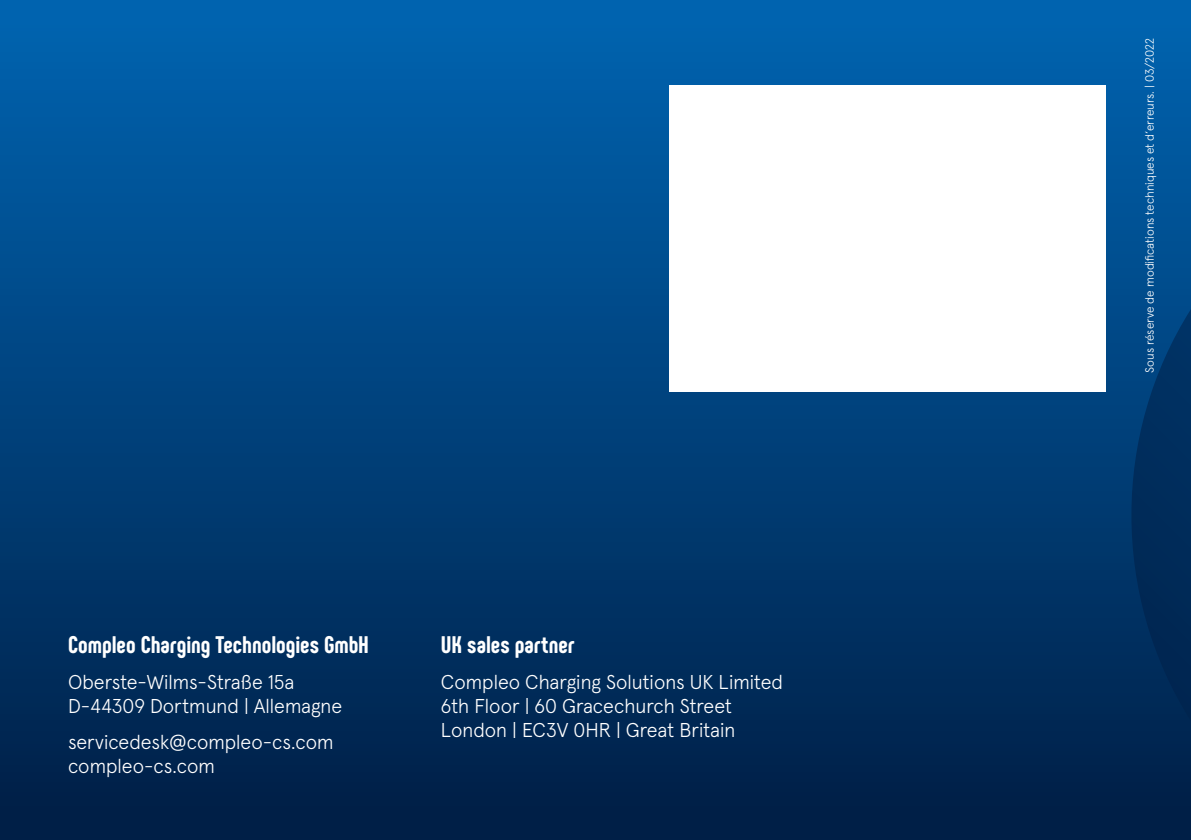
<style>
.page{position:relative;width:1191px;height:840px;background:#fff}
.page>*{position:absolute;margin:0;border:0;box-sizing:border-box;transform-origin:0 0}
.t1{font:800 24px "Phenomena";color:#fff}
.t2{font:300 20px/24px "Apercu Pro";color:#fff}
.t3{font:300 12px "Apercu Pro";color:#fff}
</style>
<div class="page">
<div style="left:0;top:0;width:1191px;height:839px;background:linear-gradient(to bottom,#0065b2,#001e45)"></div>
<svg style="left:1111px;top:309px;width:80px;height:411px"></svg>
<div style="left:669px;top:85px;width:437px;height:306px;background:#fff"></div>
<p class="t1" style="left:68px;top:628px;width:302px">Compleo Charging Technologies GmbH</p>
<p class="t2" style="left:68px;top:667px;width:276px">Oberste-Wilms-Straße 15a<br>D-44309 Dortmund | Allemagne</p>
<p class="t2" style="left:68px;top:727px;width:267px">servicedesk@compleo-cs.com compleo-cs.com</p>
<p class="t1" style="left:441px;top:628px;width:135px">UK sales partner</p>
<p class="t2" style="left:441px;top:667px;width:343px">Compleo Charging Solutions UK Limited<br>6th Floor | 60 Gracechurch Street<br>London | EC3V 0HR | Great Britain</p>
<p class="t3" style="left:1140px;top:372px;width:336px;rotate:-90deg">Sous réserve de modifications techniques et d‘erreurs. | 03/2022</p>
</div>
